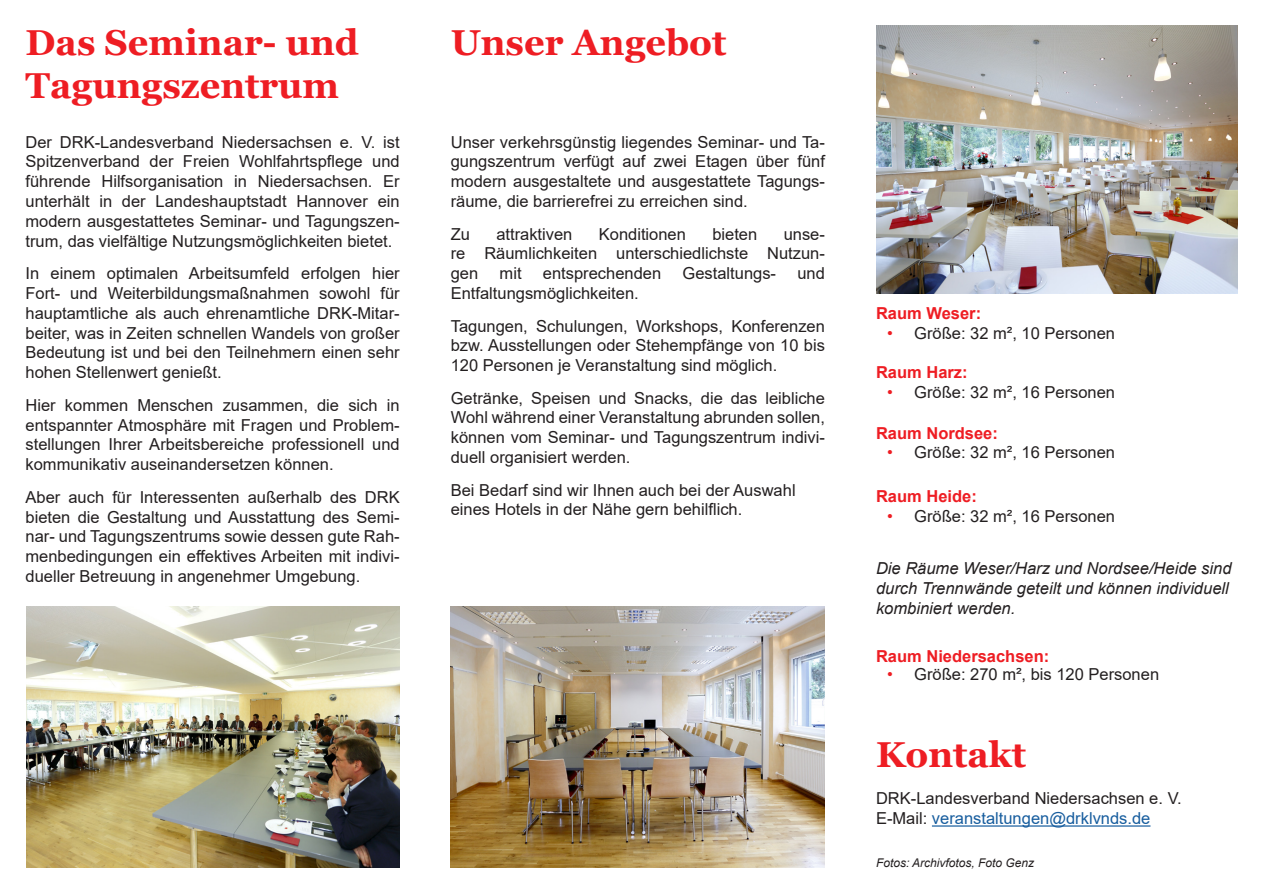
<style>
.page{position:relative;width:1263px;height:893px;background:#fff}
.page>*{position:absolute;margin:0;border:0;box-sizing:border-box;transform-origin:0 0}
.t1{font:700 36px "Georgia";color:#ee1d23}
.Absatzformat_1{font:16.5px/19.8px "Arial";color:#231f20;text-align:justify}
.Absatzformat_1-2{font:italic 16.5px/19.8px "Arial";color:#231f20}
.Absatzformat_1-3{font:700 16.5px "Arial";color:#ee1d23}
.t2{font:16.5px "Arial";color:#175d9e}
.t3{font:italic 12px "Arial";color:#231f20}
.s1{color:#ee1d23}
.s2{color:#231f20}
</style>
<div class="page">
<img style="left:876px;top:26px;width:361px;height:267px">
<img style="left:26px;top:606px;width:374px;height:261px">
<img style="left:451px;top:606px;width:374px;height:261px">
<hr style="left:932px;top:825px;width:218px;height:2px;background:#175d9e">
<p class="t1" style="left:26px;top:19px;width:335px">Das Seminar- und</p>
<p class="t1" style="left:26px;top:62px;width:315px">Tagungszentrum</p>
<p class="Absatzformat_1" style="left:26px;top:132px;width:376px">Der DRK-Landesverband Niedersachsen e. V. ist Spitzenverband der Freien Wohlfahrtspflege und führende Hilfsorganisation in Niedersachsen. Er unterhält in der Landeshauptstadt Hannover ein modern ausgestattetes Seminar- und Tagungszen&shy;trum, das vielfältige Nutzungsmöglichkeiten bietet.</p>
<p class="Absatzformat_1" style="left:26px;top:263px;width:376px">In einem optimalen Arbeitsumfeld erfolgen hier Fort- und Weiterbildungsmaßnahmen sowohl für hauptamtliche als auch ehrenamtliche DRK-Mitar&shy;beiter, was in Zeiten schnellen Wandels von großer Bedeutung ist und bei den Teilnehmern einen sehr hohen Stellenwert genießt.</p>
<p class="Absatzformat_1" style="left:26px;top:395px;width:376px">Hier kommen Menschen zusammen, die sich in entspannter Atmosphäre mit Fragen und Problem&shy;stellungen Ihrer Arbeitsbereiche professionell und kommunikativ auseinandersetzen können.</p>
<p class="Absatzformat_1" style="left:26px;top:487px;width:376px">Aber auch für Interessenten außerhalb des DRK bieten die Gestaltung und Ausstattung des Semi&shy;nar- und Tagungszentrums sowie dessen gute Rah&shy;menbedingungen ein effektives Arbeiten mit indivi&shy;dueller Betreuung in angenehmer Umgebung.</p>
<p class="t1" style="left:451px;top:19px;width:277px">Unser Angebot</p>
<p class="Absatzformat_1" style="left:451px;top:132px;width:376px">Unser verkehrsgünstig liegendes Seminar- und Ta&shy;gungszentrum verfügt auf zwei Etagen über fünf modern ausgestaltete und ausgestattete Tagungs&shy;räume, die barrierefrei zu erreichen sind.</p>
<p class="Absatzformat_1" style="left:451px;top:224px;width:21px">Zu</p>
<p class="Absatzformat_1" style="left:496px;top:224px;width:78px">attraktiven</p>
<p class="Absatzformat_1" style="left:599px;top:224px;width:89px">Konditionen</p>
<p class="Absatzformat_1" style="left:712px;top:224px;width:46px">bieten</p>
<p class="Absatzformat_1" style="left:451px;top:224px;width:376px;text-indent:333px">unse&shy;re Räumlichkeiten unterschiedlichste Nutzun&shy;gen</p>
<p class="Absatzformat_1" style="left:500px;top:263px;width:23px">mit</p>
<p class="Absatzformat_1" style="left:543px;top:263px;width:120px">entsprechenden</p>
<p class="Absatzformat_1" style="left:683px;top:263px;width:95px">Gestaltungs-</p>
<p class="Absatzformat_1" style="left:797px;top:263px;width:29px">und</p>
<p class="Absatzformat_1" style="left:451px;top:283px;width:190px">Entfaltungsmöglichkeiten.</p>
<p class="Absatzformat_1" style="left:451px;top:316px;width:376px">Tagungen, Schulungen, Workshops, Konferenzen bzw. Ausstellungen oder Stehempfänge von 10 bis 120 Personen je Veranstaltung sind möglich.</p>
<p class="Absatzformat_1" style="left:451px;top:388px;width:376px">Getränke, Speisen und Snacks, die das leibliche Wohl während einer Veranstaltung abrunden sollen, können vom Seminar- und Tagungszentrum indivi&shy;duell organisiert werden.</p>
<p class="Absatzformat_1" style="left:451px;top:480px;width:346px">Bei Bedarf sind wir Ihnen auch bei der Auswahl eines Hotels in der Nähe gern behilflich.</p>
<p class="Absatzformat_1-3" style="left:876px;top:301px;width:107px">Raum Weser:</p>
<p class="Absatzformat_1" style="left:887px;top:323px;width:229px"><span class="s1">•</span> Größe: 32 m², 10 Personen</p>
<p class="Absatzformat_1-3" style="left:876px;top:361px;width:93px">Raum Harz:</p>
<p class="Absatzformat_1" style="left:887px;top:382px;width:229px"><span class="s1">•</span> Größe: 32 m², 16 Personen</p>
<p class="Absatzformat_1-3" style="left:876px;top:421px;width:123px">Raum Nordsee:</p>
<p class="Absatzformat_1" style="left:887px;top:443px;width:229px"><span class="s1">•</span> Größe: 32 m², 16 Personen</p>
<p class="Absatzformat_1-3" style="left:876px;top:485px;width:102px">Raum Heide:</p>
<p class="Absatzformat_1" style="left:887px;top:506px;width:229px"><span class="s1">•</span> Größe: 32 m², 16 Personen</p>
<p class="Absatzformat_1-2" style="left:876px;top:559px;width:357px">Die Räume Weser/Harz und Nordsee/Heide sind durch Trennwände geteilt und können individuell kombiniert werden.</p>
<p class="Absatzformat_1-3" style="left:876px;top:645px;width:175px">Raum Niedersachsen:</p>
<p class="Absatzformat_1" style="left:887px;top:664px;width:273px"><span class="s1">•</span> Größe: 270 m², bis 120 Personen</p>
<p class="t1" style="left:876px;top:731px;width:151px">Kontakt</p>
<p class="Absatzformat_1" style="left:876px;top:789px;width:307px">DRK-Landesverband Niedersachsen e. V.</p>
<p class="t2" style="left:876px;top:807px;width:276px"><span class="s2">E-Mail:</span> veranstaltungen@drklvnds.de</p>
<p class="t3" style="left:876px;top:855px;width:160px">Fotos: Archivfotos, Foto Genz</p>
</div>
